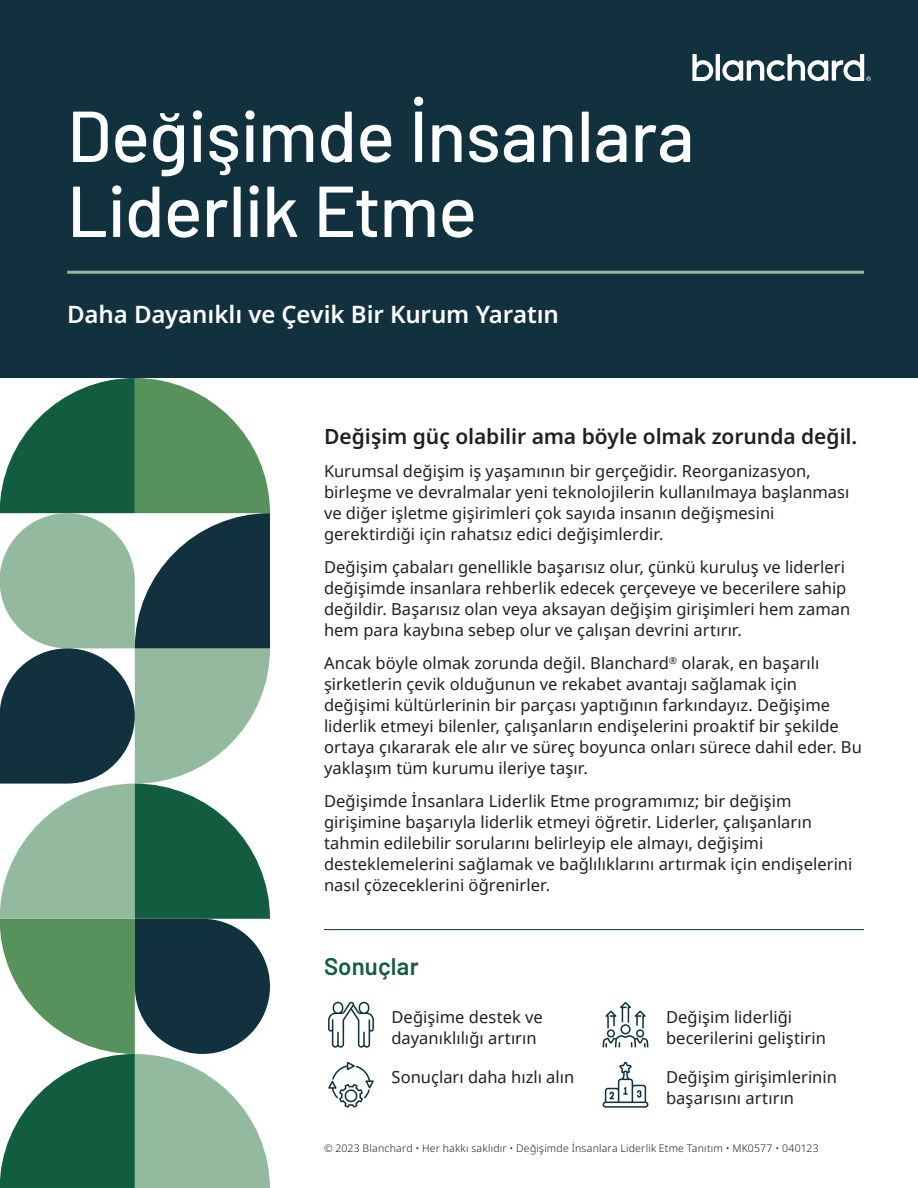
<style>
.page{position:relative;width:918px;height:1188px;background:#fff}
.page>*{position:absolute;margin:0;border:0;box-sizing:border-box;transform-origin:0 0}
.Doc_Title{font:500 72px/75px "Barlow";letter-spacing:-.01em;color:#fff}
.Doc_Subhead{font:600 24px "Noto Sans";letter-spacing:-.01em;color:#fff}
.Outcomes{font:600 24px "Barlow";letter-spacing:.005em;color:#125c40}
.Body_Copy{font:600 21px "Noto Sans";letter-spacing:-.005em;color:#231f20}
.Body_Copy-2{font:16.5px/21px "Noto Sans";letter-spacing:.005em;color:#231f20}
.Outcome_Bullets{font:16.5px/21px "Noto Sans";letter-spacing:.005em;color:#231f20}
.t1{font:300 10.5px "Noto Sans";letter-spacing:.02em;color:#241e1b}
</style>
<div class="page">
<div style="left:0;top:0;width:918px;height:378px;background:#12313f"></div>
<svg style="left:0;top:378px;width:270px;height:810px"></svg>
<svg style="left:692px;top:54px;width:21px;height:27px"></svg>
<hr style="left:716px;top:54px;width:4px;height:27px;background:#fff">
<svg style="left:722px;top:54px;width:149px;height:27px"></svg>
<hr style="left:324px;top:929px;width:540px;height:1px;background:#12313f">
<svg style="left:328px;top:1001px;width:46px;height:47px"></svg>
<svg style="left:328px;top:1062px;width:46px;height:46px"></svg>
<svg style="left:603px;top:1002px;width:45px;height:46px"></svg>
<svg style="left:603px;top:1062px;width:45px;height:46px"></svg>
<hr style="left:67px;top:271px;width:797px;height:3px;background:#93ba9f">
<p class="Doc_Title" style="left:67px;top:93px;width:629px">Değişimde İnsanlara<br>Liderlik Etme</p>
<p class="Doc_Subhead" style="left:67px;top:300px;width:493px">Daha Dayanıklı ve Çevik Bir Kurum Yaratın</p>
<p class="Body_Copy" style="left:324px;top:424px;width:535px">Değişim güç olabilir ama böyle olmak zorunda değil.</p>
<p class="Body_Copy-2" style="left:324px;top:461px;width:527px">Kurumsal değişim iş yaşamının bir gerçeğidir. Reorganizasyon, birleşme ve devralmalar yeni teknolojilerin kullanılmaya başlanması ve diğer işletme gişirimleri çok sayıda insanın değişmesini gerektirdiği için rahatsız edici değişimlerdir.</p>
<p class="Body_Copy-2" style="left:324px;top:557px;width:528px">Değişim çabaları genellikle başarısız olur, çünkü kuruluş ve liderleri değişimde insanlara rehberlik edecek çerçeveye ve becerilere sahip değildir. Başarısız olan veya aksayan değişim girişimleri hem zaman hem para kaybına sebep olur ve çalışan devrini artırır.</p>
<p class="Body_Copy-2" style="left:324px;top:653px;width:539px">Ancak böyle olmak zorunda değil. Blanchard<sup>®</sup> olarak, en başarılı şirketlerin çevik olduğunun ve rekabet avantajı sağlamak için değişimi kültürlerinin bir parçası yaptığının farkındayız. Değişime liderlik etmeyi bilenler, çalışanların endişelerini proaktif bir şekilde ortaya çıkararak ele alır ve süreç boyunca onları sürece dahil eder. Bu yaklaşım tüm kurumu ileriye taşır.</p>
<p class="Body_Copy-2" style="left:324px;top:791px;width:530px">Değişimde İnsanlara Liderlik Etme programımız; bir değişim girişimine başarıyla liderlik etmeyi öğretir. Liderler, çalışanların tahmin edilebilir sorularını belirleyip ele almayı, değişimi desteklemelerini sağlamak ve bağlılıklarını artırmak için endişelerini nasıl çözeceklerini öğrenirler.</p>
<p class="Outcomes" style="left:324px;top:948px;width:96px">Sonuçlar</p>
<p class="Outcome_Bullets" style="left:392px;top:1007px;width:153px">Değişime destek ve dayanıklılığı artırın</p>
<p class="Outcome_Bullets" style="left:392px;top:1067px;width:184px">Sonuçları daha hızlı alın</p>
<p class="Outcome_Bullets" style="left:666px;top:1007px;width:161px">Değişim liderliği becerilerini geliştirin</p>
<p class="Outcome_Bullets" style="left:666px;top:1067px;width:172px">Değişim girişimlerinin başarısını artırın</p>
<p class="t1" style="left:324px;top:1142px;width:496px">© 2023 Blanchard • Her hakkı saklıdır • Değişimde İnsanlara Liderlik Etme Tanıtım • MK0577 • 040123</p>
</div>
